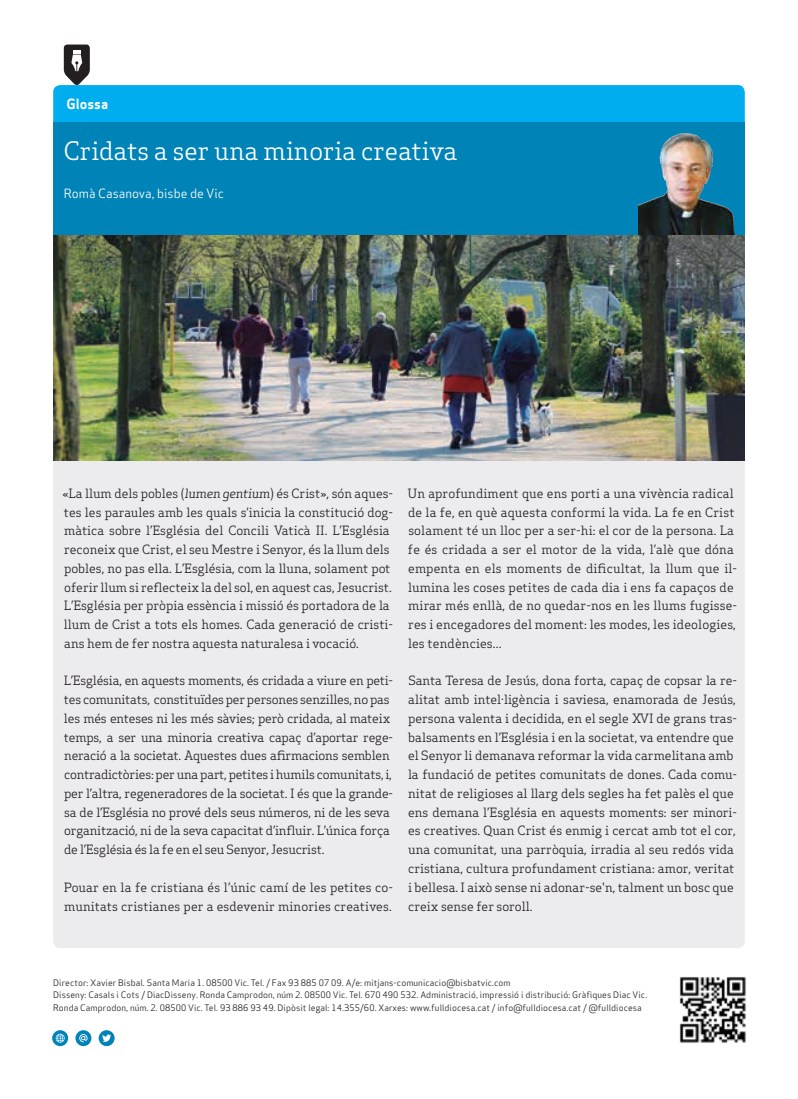
<style>
.page{position:relative;width:798px;height:1099px;background:#fff}
.page>*{position:absolute;margin:0;border:0;box-sizing:border-box;transform-origin:0 0}
.Subtitol_Secció{font:25px "Apex Serif";color:#fff}
.Titular_Secció_Petit{font:13.75px "Apex Sans Bold T";color:#fff}
.Text_General{font:12.5px/18.8px "Apex Serif";color:#231f20}
.Titulars{font:12.5px "Apex Sans Book T";color:#fff}
.Titulars-2{font:8.75px/12.5px "Apex Sans Book T";letter-spacing:.01em;color:#231f20}
.s1{font-style:italic}
</style>
<div class="page">
<img style="left:679px;top:977px;width:67px;height:66px">
<svg style="left:52px;top:1030px;width:16px;height:16px"></svg>
<svg style="left:56px;top:1033px;width:9px;height:9px"></svg>
<svg style="left:75px;top:1030px;width:16px;height:16px"></svg>
<svg style="left:79px;top:1033px;width:9px;height:9px"></svg>
<svg style="left:99px;top:1030px;width:16px;height:16px"></svg>
<svg style="left:102px;top:1034px;width:9px;height:8px"></svg>
<div style="left:53px;top:123px;width:691px;height:112px;background:#0083b6"></div>
<svg style="left:53px;top:45px;width:691px;height:78px"></svg>
<div style="left:53px;top:460px;width:691px;height:488px;background:#ececee"></div>
<img style="left:638px;top:133px;width:95px;height:102px">
<img style="left:53px;top:235px;width:691px;height:225px">
<p class="Titular_Secció_Petit" style="left:67px;top:95px;width:43px">Glossa</p>
<p class="Subtitol_Secció" style="left:64px;top:135px;width:395px">Cridats a ser una minoria creativa</p>
<p class="Titulars" style="left:64px;top:185px;width:162px">Romà Casanova, bisbe de Vic</p>
<p class="Text_General" style="left:62px;top:483px;width:332px">«La llum dels pobles (<span class="s1">lumen gentium</span>) és Crist», són aques&shy;tes les paraules amb les quals s’inicia la constitució dog&shy;màtica sobre l’Església del Concili Vaticà II. L’Església reconeix que Crist, el seu Mestre i Senyor, és la llum dels pobles, no pas ella. L’Església, com la lluna, solament pot oferir llum si reflecteix la del sol, en aquest cas, Jesucrist.<br>L’Església per pròpia essència i missió és portadora de la llum de Crist a tots els homes. Cada generació de cristi&shy;ans hem de fer nostra aquesta naturalesa i vocació.</p>
<p class="Text_General" style="left:64px;top:671px;width:331px">L’Església, en aquests moments, és cridada a viure en peti&shy;tes comunitats, constituïdes per persones senzilles, no pas les més enteses ni les més sàvies; però cridada, al mateix temps, a ser una minoria creativa capaç d’aportar rege&shy;neració a la societat. Aquestes dues afirmacions semblen contradictòries: per una part, petites i humils comunitats, i, per l’altra, regeneradores de la societat. I és que la grande&shy;sa de l’Església no prové dels seus números, ni de les seva organització, ni de la seva capacitat d’influir. L’única força de l’Església és la fe en el seu Senyor, Jesucrist.</p>
<p class="Text_General" style="left:64px;top:877px;width:331px">Pouar en la fe cristiana és l’únic camí de les petites co&shy;munitats cristianes per a esdevenir minories creatives.</p>
<p class="Text_General" style="left:408px;top:483px;width:330px">Un aprofundiment que ens porti a una vivència radical de la fe, en què aquesta conformi la vida. La fe en Crist solament té un lloc per a ser-hi: el cor de la persona. La fe és cridada a ser el motor de la vida, l’alè que dóna empenta en els moments de dificultat, la llum que il· lumina les coses petites de cada dia i ens fa capaços de mirar més enllà, de no quedar-nos en les llums fugisse&shy;res i encegadores del moment: les modes, les ideologies, les tendències...</p>
<p class="Text_General" style="left:408px;top:671px;width:330px">Santa Teresa de Jesús, dona forta, capaç de copsar la re&shy;alitat amb intel·ligència i saviesa, enamorada de Jesús, persona valenta i decidida, en el segle XVI de grans tras&shy;balsaments en l’Església i en la societat, va entendre que el Senyor li demanava reformar la vida carmelitana amb la fundació de petites comunitats de dones. Cada comu&shy;nitat de religioses al llarg dels segles ha fet palès el que ens demana l’Església en aquests moments: ser minori&shy;es creatives. Quan Crist és enmig i cercat amb tot el cor, una comunitat, una parròquia, irradia al seu redós vida cristiana, cultura profundament cristiana: amor, veritat i bellesa. I això sense ni adonar-se'n, talment un bosc que creix sense fer soroll.</p>
<p class="Titulars-2" style="left:53px;top:976px;width:459px">Director: Xavier Bisbal. Santa Maria 1. 08500 Vic. Tel. / Fax 93 885 07 09. A/e: mitjans-comunicacio@bisbatvic.com</p>
<p class="Titulars-2" style="left:53px;top:988px;width:595px">Disseny: Casals i Cots / DiacDisseny. Ronda Camprodon, núm 2. 08500 Vic. Tel. 670 490 532. Administració, impressió i distribució: Gràfiques Diac Vic.<br>Ronda Camprodon, núm. 2. 08500 Vic. Tel. 93 886 93 49. Dipòsit legal: 14.355/60. Xarxes: www.fulldiocesa.cat / info@fulldiocesa.cat / @fulldiocesa</p>
</div>
